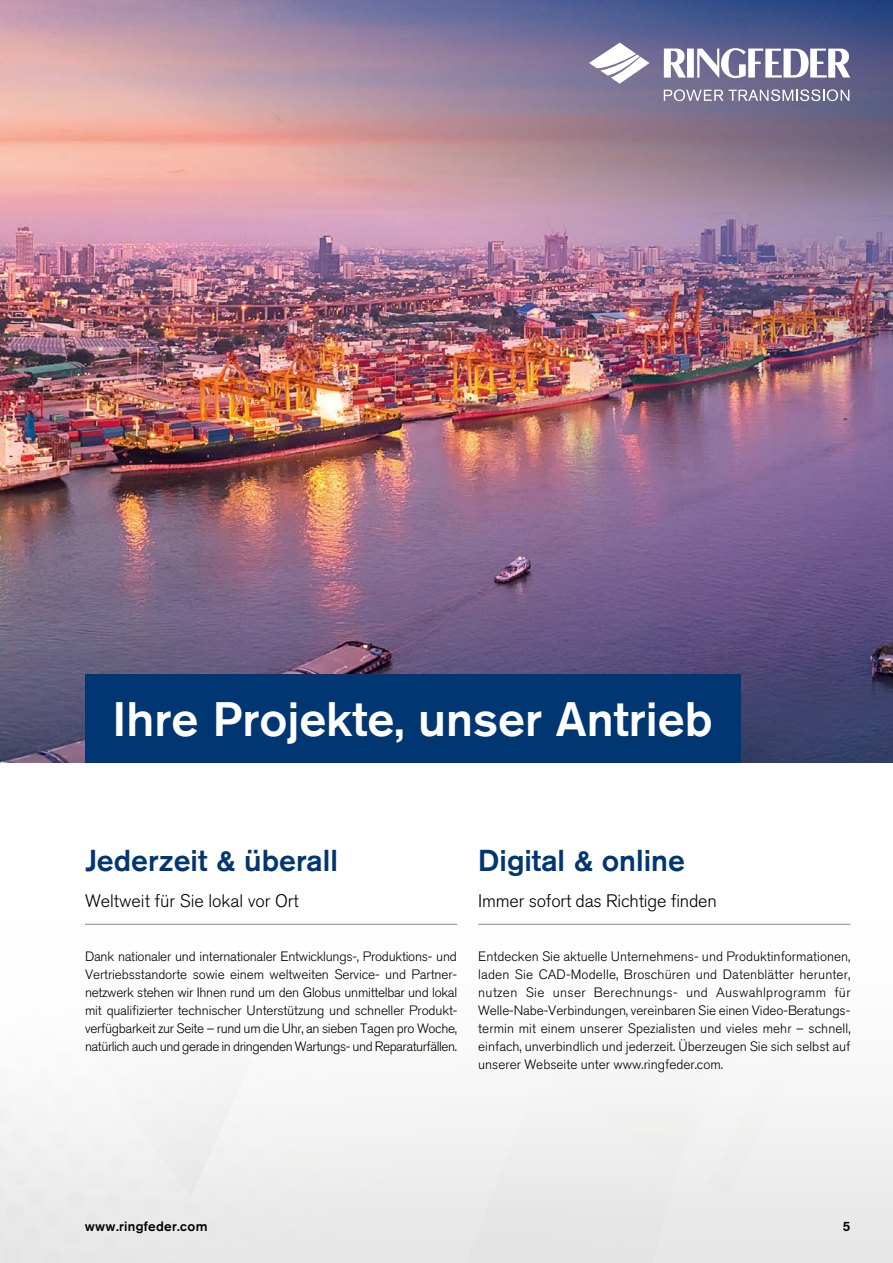
<style>
.page{position:relative;width:893px;height:1263px;background:#fff}
.page>*{position:absolute;margin:0;border:0;box-sizing:border-box;transform-origin:0 0}
.t1{font:500 48px "Akzidenz Grotesk BE";color:#fff}
.t2{font:500 30px "Akzidenz Grotesk BE";color:#003671}
.t3{font:300 18px "Akzidenz Grotesk BE";letter-spacing:-.01em;color:#000}
.t4{font:300 13.5px/18px "Akzidenz Grotesk BE";letter-spacing:-.015em;color:#000;text-align:justify}
.t5{font:500 13.5px "Akzidenz Grotesk BE";letter-spacing:.02em;color:#000}
</style>
<div class="page">
<img style="left:0;top:604px;width:893px;height:159px">
<img style="left:0;top:0;width:893px;height:604px">
<hr style="left:85px;top:924px;width:372px;height:1px;background:#878787">
<hr style="left:478px;top:924px;width:372px;height:1px;background:#878787">
<div style="left:85px;top:674px;width:655px;height:89px;background:#003671"></div>
<svg style="left:664px;top:47px;width:186px;height:33px"></svg>
<svg style="left:589px;top:43px;width:61px;height:41px"></svg>
<svg style="left:664px;top:89px;width:59px;height:12px"></svg>
<svg style="left:729px;top:89px;width:120px;height:12px"></svg>
<h1 class="t1" style="left:113px;top:690px;width:602px">Ihre Projekte, unser Antrieb</h1>
<h2 class="t2" style="left:85px;top:842px;width:254px">Jederzeit &amp; überall</h2>
<h3 class="t3" style="left:85px;top:890px;width:215px">Weltweit für Sie lokal vor Ort</h3>
<p class="t4" style="left:85px;top:947px;width:374px">Dank nationaler und internationaler Entwicklungs-, Produktions- und Vertriebsstandorte sowie einem weltweiten Service- und Partner&shy;netzwerk stehen wir Ihnen rund um den Globus unmittelbar und lokal mit qualifizierter technischer Unterstützung und schneller Produkt&shy;verfügbarkeit zur Seite – rund um die Uhr, an sieben Tagen pro Woche, natürlich auch und gerade in dringenden Wartungs- und Reparaturfällen.</p>
<h2 class="t2" style="left:478px;top:842px;width:208px">Digital &amp; online</h2>
<h3 class="t3" style="left:478px;top:890px;width:240px">Immer sofort das Richtige finden</h3>
<p class="t4" style="left:478px;top:947px;width:374px">Entdecken Sie aktuelle Unternehmens- und Produktinformationen, laden Sie CAD-Modelle, Broschüren und Datenblätter herunter, nutzen Sie unser Berechnungs- und Auswahlprogramm für Welle-Nabe-Verbindungen, vereinbaren Sie einen Video-Beratungs&shy;termin mit einem unserer Spezialisten und vieles mehr – schnell, einfach, unverbindlich und jederzeit. Überzeugen Sie sich selbst auf unserer Webseite unter www.ringfeder.com.</p>
<p class="t5" style="left:85px;top:1218px;width:124px">www.ringfeder.com</p>
<p class="t5" style="left:843px;top:1218px;width:9px">5</p>
</div>
